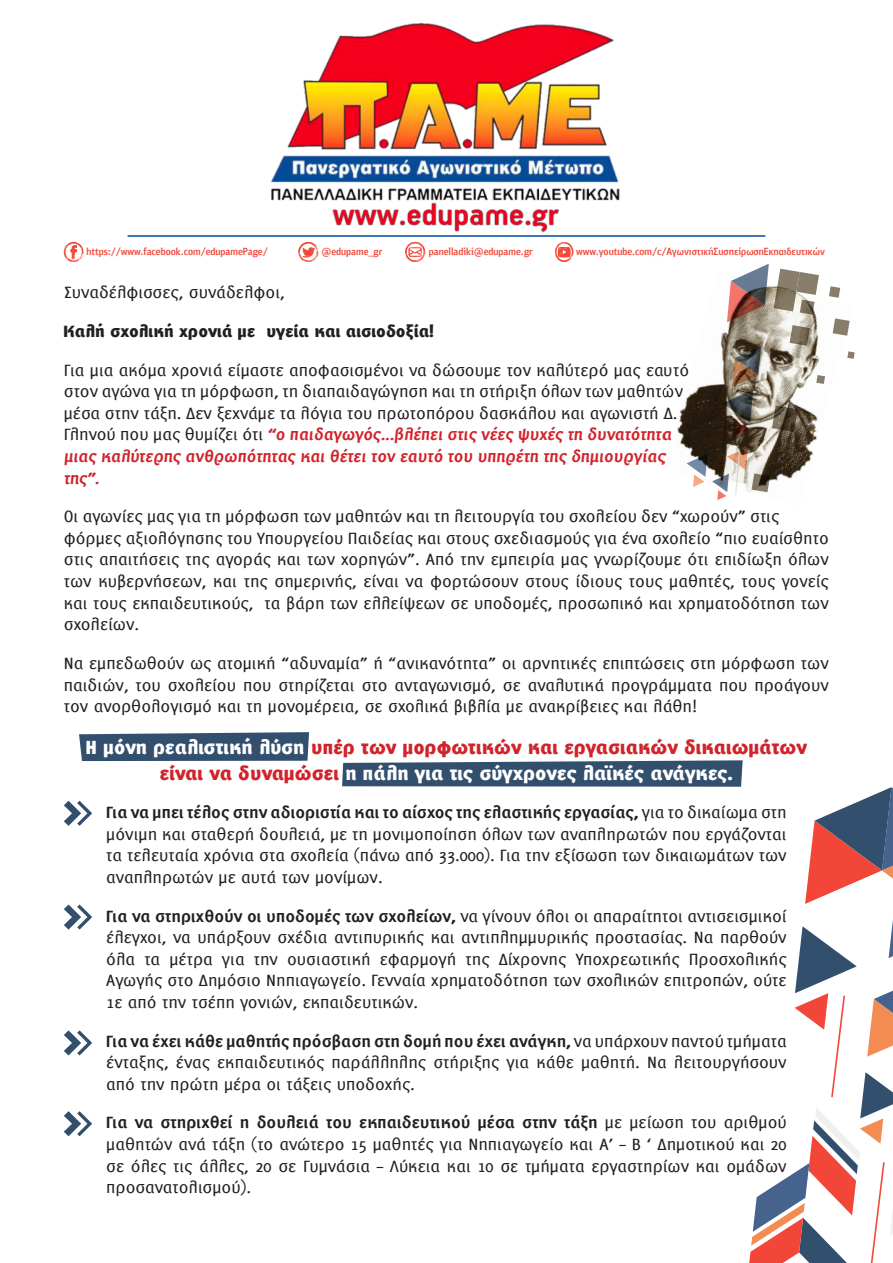
<style>
.page{position:relative;width:893px;height:1263px;background:#fff}
.page>*{position:absolute;margin:0;border:0;box-sizing:border-box;transform-origin:0 0}
.t1{font:900 21px/25.2px "PF Muse";color:#d1232a;text-align:center}
.t2{font:18px/21.6px "PF Muse";color:#231f20;text-align:justify}
.t3{font:900 18px "PF Muse";color:#231f20}
.t4{font:500 10.5px "PF Bulletin Sans Pro";color:#f24738}
.s1{font-weight:700;font-style:italic;color:#d1232a}
.s2{color:#fff}
.s3{font-weight:700}
</style>
<div class="page">
<svg style="left:79px;top:732px;width:230px;height:29px;background:#3e5875"></svg>
<svg style="left:342px;top:760px;width:401px;height:27px;background:#435d79"></svg>
<svg style="left:805px;top:787px;width:88px;height:117px"></svg>
<svg style="left:749px;top:920px;width:144px;height:343px"></svg>
<img style="left:271px;top:23px;width:349px;height:210px">
<img style="left:677px;top:270px;width:176px;height:230px">
<svg style="left:64px;top:1111px;width:28px;height:25px"></svg>
<svg style="left:64px;top:1030px;width:28px;height:25px"></svg>
<svg style="left:64px;top:904px;width:28px;height:26px"></svg>
<svg style="left:64px;top:801px;width:28px;height:25px"></svg>
<hr style="left:128px;top:235px;width:637px;height:2px;background:#004c99">
<svg style="left:64px;top:242px;width:20px;height:20px"></svg>
<svg style="left:405px;top:242px;width:21px;height:20px"></svg>
<svg style="left:555px;top:242px;width:19px;height:20px"></svg>
<svg style="left:298px;top:242px;width:21px;height:20px"></svg>
<p class="t4" style="left:91px;top:245px;width:18px">▼▼ ▲</p>
<p class="t4" style="left:166px;top:245px;width:29px">□□ □</p>
<p class="t4" style="left:439px;top:245px;width:16px">■ ●●</p>
<p class="t4" style="left:604px;top:245px;width:20px">□◆▼◆</p>
<p class="t2" style="left:64px;top:281px;width:223px">Συναδέλφισσες, συνάδελφοι,</p>
<p class="t3" style="left:64px;top:320px;width:372px">Καλή σχολική χρονιά με υγεία και αισιοδοξία!</p>
<p class="t2" style="left:64px;top:359px;width:627px;text-align:left">Για μια ακόμα χρονιά είμαστε αποφασισμένοι να δώσουμε τον καλύτερό μας εαυτό στον αγώνα για τη μόρφωση, τη διαπαιδαγώγηση και τη στήριξη όλων των μαθητών μέσα στην τάξη. Δεν ξεχνάμε τα λόγια του πρωτοπόρου δασκάλου και αγωνιστή Δ.<br>Γληνού που μας θυμίζει ότι <span class="s1">“ο παιδαγωγός...βλέπει στις νέες ψυχές τη δυνατότητα μιας καλύτερης ανθρωπότητας και θέτει τον εαυτό του υπηρέτη της δημιουργίας της”.</span></p>
<p class="t2" style="left:64px;top:505px;width:767px;text-align:left">Οι αγωνίες μας για τη μόρφωση των μαθητών και τη λειτουργία του σχολείου δεν “χωρούν” στις φόρμες αξιολόγησης του Υπουργείου Παιδείας και στους σχεδιασμούς για ένα σχολείο “πιο ευαίσθητο στις απαιτήσεις της αγοράς και των χορηγών”. Από την εμπειρία μας γνωρίζουμε ότι επιδίωξη όλων των κυβερνήσεων, και της σημερινής, είναι να φορτώσουν στους ίδιους τους μαθητές, τους γονείς και τους εκπαιδευτικούς, τα βάρη των ελλείψεων σε υποδομές, προσωπικό και χρηματοδότηση των σχολείων.</p>
<p class="t2" style="left:64px;top:652px;width:766px">Να εμπεδωθούν ως ατομική “αδυναμία” ή “ανικανότητα” οι αρνητικές επιπτώσεις στη μόρφωση των παιδιών, του σχολείου που στηρίζεται στο ανταγωνισμό, σε αναλυτικά προγράμματα που προάγουν τον ανορθολογισμό και τη μονομέρεια, σε σχολικά βιβλία με ανακρίβειες και λάθη!</p>
<p class="t1" style="left:86px;top:735px;width:723px"><span class="s2">Η μόνη ρεαλιστική λύση</span> υπέρ των μορφωτικών και εργασιακών δικαιωμάτων είναι να δυναμώσει <span class="s2">η πάλη για τις σύγχρονες λαϊκές ανάγκες.</span></p>
<p class="t2" style="left:106px;top:801px;width:682px"><span class="s3">Για να μπει τέλος στην αδιοριστία και το αίσχος της ελαστικής εργασίας,</span> για το δικαίωμα στη μόνιμη και σταθερή δουλειά, με τη μονιμοποίηση όλων των αναπληρωτών που εργάζονται τα τελευταία χρόνια στα σχολεία (πάνω από 33.000). Για την εξίσωση των δικαιωμάτων των αναπληρωτών με αυτά των μονίμων.</p>
<p class="t2" style="left:106px;top:904px;width:682px"><span class="s3">Για να στηριχθούν οι υποδομές των σχολείων,</span> να γίνουν όλοι οι απαραίτητοι αντισεισμικοί έλεγχοι, να υπάρξουν σχέδια αντιπυρικής και αντιπλημμυρικής προστασίας. Να παρθούν όλα τα μέτρα για την ουσιαστική εφαρμογή της Δίχρονης Υποχρεωτικής Προσχολικής Αγωγής στο Δημόσιο Νηπιαγωγείο. Γενναία χρηματοδότηση των σχολικών επιτροπών, ούτε 1ε από την τσέπη γονιών, εκπαιδευτικών.</p>
<p class="t2" style="left:106px;top:1029px;width:682px"><span class="s3">Για να έχει κάθε μαθητής πρόσβαση στη δομή που έχει ανάγκη,</span> να υπάρχουν παντού τμήματα ένταξης, ένας εκπαιδευτικός παράλληλης στήριξης για κάθε μαθητή. Να λειτουργήσουν από την πρώτη μέρα οι τάξεις υποδοχής.</p>
<p class="t2" style="left:106px;top:1111px;width:682px"><span class="s3">Για να στηριχθεί η δουλειά του εκπαιδευτικού μέσα στην τάξη</span> με μείωση του αριθμού μαθητών ανά τάξη (το ανώτερο 15 μαθητές για Νηπιαγωγείο και Α’ – Β ‘ Δημοτικού και 20 σε όλες τις άλλες, 20 σε Γυμνάσια – Λύκεια και 10 σε τμήματα εργαστηρίων και ομάδων προσανατολισμού).</p>
</div>
